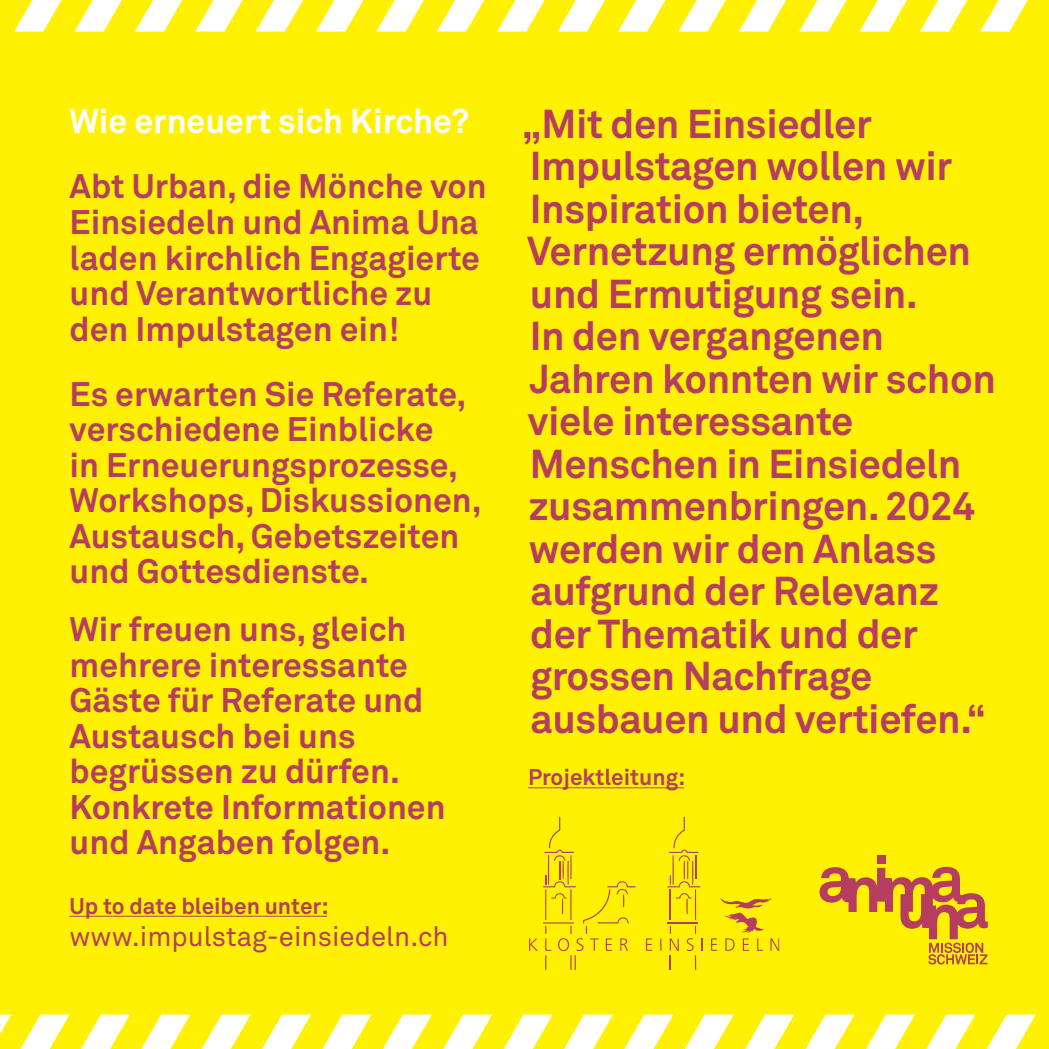
<style>
.page{position:relative;width:1049px;height:1049px;background:#fff101}
.page>*{position:absolute;margin:0;border:0;box-sizing:border-box;transform-origin:0 0}
.t1{font:700 40px/42.5px "Akkurat Pro";letter-spacing:-.01em;color:#b63d5f}
.t2{font:700 33.75px/35.5px "Akkurat Pro";color:#b63d5f}
.t3{font:700 33.75px "Akkurat Pro";color:#fff}
.t4{font:27.5px "Akkurat Pro";color:#b63d5f}
.t5{font:700 22.5px "Akkurat Pro";color:#b63d5f}
</style>
<div class="page">
<svg style="left:14px;top:0;width:1014px;height:32px"></svg>
<hr style="left:528px;top:787px;width:156px;height:1px;background:#b63d5f">
<hr style="left:69px;top:916px;width:258px;height:1px;background:#b63d5f">
<div style="left:877px;top:855px;width:8px;height:8px;background:#b63d5f"></div>
<svg style="left:819px;top:867px;width:169px;height:97px"></svg>
<hr style="left:667px;top:922px;width:31px;height:1px;background:#b63d5f">
<svg style="left:646px;top:938px;width:6px;height:13px"></svg>
<svg style="left:711px;top:898px;width:68px;height:53px"></svg>
<svg style="left:660px;top:938px;width:1px;height:13px"></svg>
<svg style="left:667px;top:817px;width:33px;height:103px"></svg>
<svg style="left:686px;top:926px;width:16px;height:44px"></svg>
<svg style="left:670px;top:926px;width:9px;height:44px"></svg>
<svg style="left:529px;top:817px;width:106px;height:153px"></svg>
<svg style="left:0;top:1014px;width:1036px;height:35px"></svg>
<p class="t3" style="left:69px;top:100px;width:401px">Wie erneuert sich Kirche?</p>
<p class="t2" style="left:69px;top:169px;width:419px">Abt Urban, die Mönche von<br>Einsiedeln und Anima Una laden kirchlich Engagierte und Verantwortliche zu den Impulstagen ein!</p>
<p class="t2" style="left:69px;top:376px;width:414px">Es erwarten Sie Referate, verschiedene Einblicke<br>in Erneuerungsprozesse,<br>Workshops, Diskussionen,<br>Austausch, Gebetszeiten und Gottesdienste.</p>
<p class="t2" style="left:69px;top:612px;width:378px">Wir freuen uns, gleich mehrere interessante<br>Gäste für Referate und<br>Austausch bei uns begrüssen zu dürfen.<br>Konkrete Informationen und Angaben folgen.</p>
<p class="t5" style="left:69px;top:892px;width:261px">Up to date bleiben unter:</p>
<p class="t4" style="left:69px;top:920px;width:381px">www.impulstag-einsiedeln.ch</p>
<p class="t1" style="left:522px;top:103px;width:476px">„Mit den Einsiedler<br>Impulstagen wollen wir<br>Inspiration bieten,<br>Vernetzung ermöglichen und Ermutigung sein.<br>In den vergangenen<br>Jahren konnten wir schon viele interessante<br>Menschen in Einsiedeln zusammenbringen. 2024 werden wir den Anlass aufgrund der Relevanz der Thematik und der grossen Nachfrage ausbauen und vertiefen.“</p>
<p class="t5" style="left:528px;top:763px;width:159px">Projektleitung:</p>
</div>
